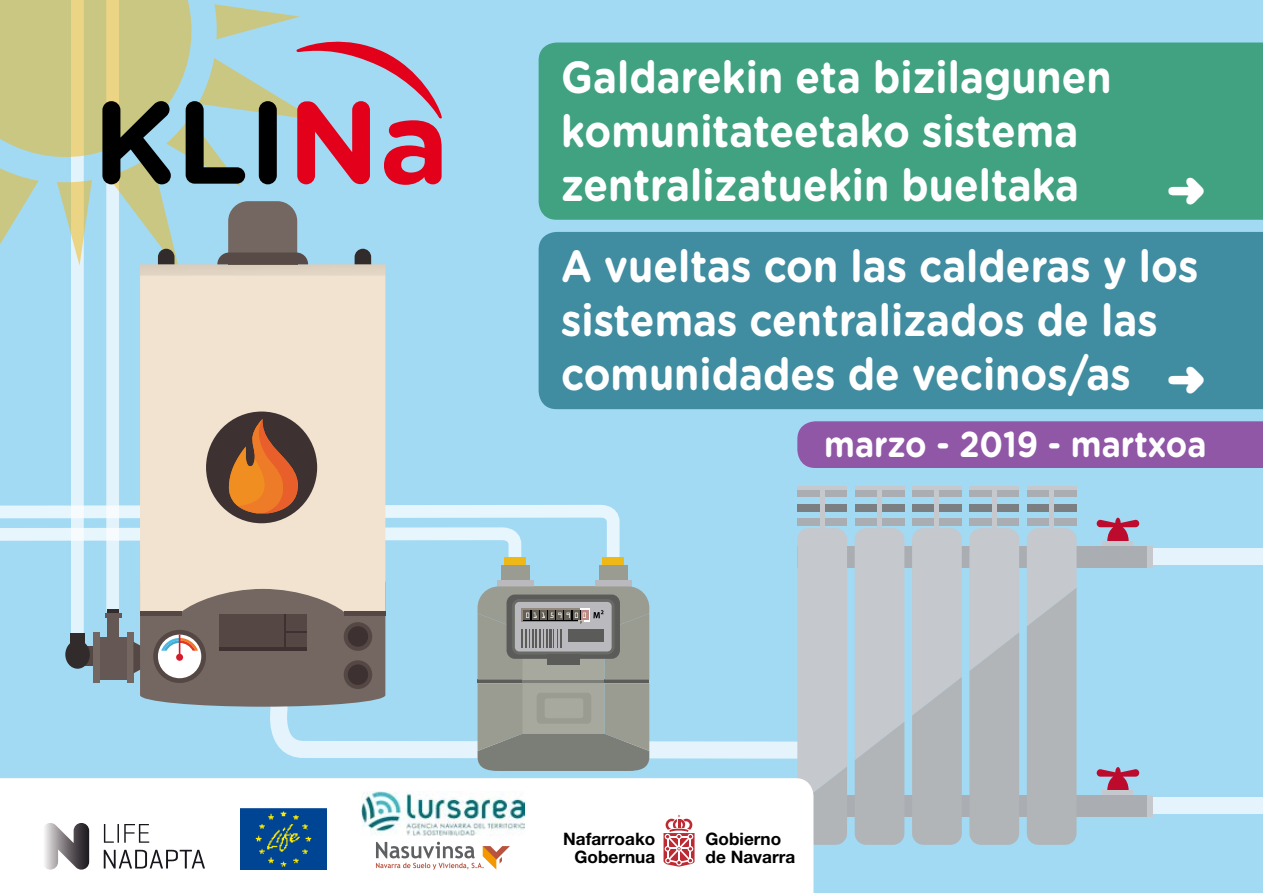
<style>
.page{position:relative;width:1263px;height:893px;background:#a2daf4}
.page>*{position:absolute;margin:0;border:0;box-sizing:border-box;transform-origin:0 0}
.t1{font:700 45px/54px "Gotham Rounded";color:#fff;scale:.9 1}
.t2{font:45px "Distro Bats";color:#fff}
.t3{font:700 36px "Gotham Rounded";color:#fff;scale:.9 1}
.t4{font:700 17.1px/18px "Helvetica Neue";color:#000}
</style>
<div class="page">
<svg style="left:0;top:499px;width:624px;height:59px"></svg>
<svg style="left:0;top:522px;width:528px;height:91px"></svg>
<div style="left:1141px;top:548px;width:122px;height:16px;background:#e5f4fc"></div>
<div style="left:1141px;top:797px;width:122px;height:16px;background:#e5f4fc"></div>
<svg style="left:106px;top:283px;width:13px;height:328px;background:#e2f2fa"></svg>
<svg style="left:71px;top:283px;width:13px;height:350px;background:#e2f3fb"></svg>
<svg style="left:270px;top:654px;width:527px;height:106px"></svg>
<svg style="left:1097px;top:518px;width:42px;height:28px"></svg>
<div style="left:1103px;top:541px;width:30px;height:5px;background:#c5c8cd"></div>
<div style="left:797px;top:546px;width:350px;height:21px;background:#aaadb1"></div>
<div style="left:1147px;top:546px;width:5px;height:21px;background:#c5c8cd"></div>
<svg style="left:1097px;top:767px;width:42px;height:28px"></svg>
<div style="left:1103px;top:790px;width:30px;height:5px;background:#c5c8cd"></div>
<div style="left:797px;top:795px;width:350px;height:21px;background:#aaadb1"></div>
<div style="left:1147px;top:795px;width:5px;height:21px;background:#c5c8cd"></div>
<div style="left:797px;top:487px;width:50px;height:10px;background:#aaadb1"></div>
<div style="left:797px;top:505px;width:50px;height:7px;background:#7c7f82"></div>
<div style="left:797px;top:518px;width:50px;height:7px;background:#aaadb1"></div>
<div style="left:855px;top:487px;width:49px;height:10px;background:#aaadb1"></div>
<div style="left:855px;top:505px;width:49px;height:7px;background:#7c7f82"></div>
<div style="left:855px;top:518px;width:49px;height:7px;background:#aaadb1"></div>
<div style="left:912px;top:487px;width:50px;height:10px;background:#aaadb1"></div>
<div style="left:912px;top:505px;width:50px;height:7px;background:#7c7f82"></div>
<div style="left:912px;top:518px;width:50px;height:7px;background:#aaadb1"></div>
<div style="left:969px;top:487px;width:50px;height:10px;background:#aaadb1"></div>
<div style="left:969px;top:505px;width:50px;height:7px;background:#7c7f82"></div>
<div style="left:969px;top:518px;width:50px;height:7px;background:#aaadb1"></div>
<div style="left:1027px;top:487px;width:49px;height:10px;background:#aaadb1"></div>
<div style="left:1027px;top:505px;width:49px;height:7px;background:#7c7f82"></div>
<div style="left:1027px;top:518px;width:49px;height:7px;background:#aaadb1"></div>
<svg style="left:797px;top:528px;width:50px;height:317px;background:#c1c5ca"></svg>
<svg style="left:855px;top:528px;width:49px;height:317px;background:#bec1c6"></svg>
<svg style="left:912px;top:528px;width:50px;height:317px;background:#bbbfc3"></svg>
<svg style="left:969px;top:528px;width:50px;height:317px;background:#b8bcc0"></svg>
<svg style="left:1027px;top:528px;width:49px;height:317px;background:#b5b9bd"></svg>
<hr style="left:820px;top:487px;width:4px;height:41px;background:#c5c8cd">
<div style="left:877px;top:487px;width:5px;height:41px;background:#c5c8cd"></div>
<hr style="left:935px;top:487px;width:4px;height:41px;background:#c5c8cd">
<hr style="left:992px;top:487px;width:4px;height:41px;background:#c5c8cd">
<div style="left:1049px;top:487px;width:5px;height:41px;background:#c5c8cd"></div>
<hr style="left:797px;top:487px;width:50px;height:3px;background:#c5c8cd">
<hr style="left:855px;top:487px;width:49px;height:3px;background:#c5c8cd">
<hr style="left:912px;top:487px;width:50px;height:3px;background:#c5c8cd">
<hr style="left:969px;top:487px;width:50px;height:3px;background:#c5c8cd">
<hr style="left:1027px;top:487px;width:49px;height:3px;background:#c5c8cd">
<div style="left:539px;top:232px;width:724px;height:177px;background:#408ca0"></div>
<div style="left:797px;top:421px;width:466px;height:47px;background:#9157a7"></div>
<div style="left:539px;top:43px;width:724px;height:177px;background:#40a281"></div>
<div style="left:108px;top:609px;width:11px;height:6px;background:#312b2c"></div>
<div style="left:108px;top:616px;width:11px;height:22px;background:#645754"></div>
<div style="left:105px;top:612px;width:16px;height:5px;background:#645754"></div>
<div style="left:99px;top:638px;width:28px;height:42px;background:#645754"></div>
<div style="left:127px;top:632px;width:6px;height:51px;background:#746661"></div>
<div style="left:93px;top:632px;width:6px;height:51px;background:#746661"></div>
<div style="left:140px;top:283px;width:245px;height:299px;background:#f2e3d0"></div>
<div style="left:81px;top:646px;width:12px;height:20px;background:#544744"></div>
<div style="left:65px;top:640px;width:25px;height:29px;background:#312b2c;border-radius:50%"></div>
<div style="left:70px;top:633px;width:15px;height:16px;background:#312b2c"></div>
<svg style="left:133px;top:582px;width:252px;height:125px;background:#877d77"></svg>
<hr style="left:284px;top:614px;width:2px;height:35px;background:#3d3231">
<hr style="left:284px;top:631px;width:23px;height:2px;background:#3d3231">
<div style="left:206px;top:412px;width:111px;height:111px;background:#3d3231;border-radius:50%"></div>
<svg style="left:229px;top:419px;width:69px;height:94px"></svg>
<div style="left:599px;top:565px;width:28px;height:26px;background:#9b9c91"></div>
<div style="left:594px;top:580px;width:37px;height:6px;background:#bab9be"></div>
<div style="left:501px;top:565px;width:29px;height:26px;background:#9b9c91"></div>
<div style="left:497px;top:580px;width:37px;height:6px;background:#bab9be"></div>
<div style="left:504px;top:558px;width:22px;height:7px;background:#eeb917"></div>
<div style="left:602px;top:558px;width:22px;height:7px;background:#eeb917"></div>
<svg style="left:477px;top:586px;width:172px;height:185px;background:#92948d"></svg>
<div style="left:568px;top:629px;width:36px;height:12px;background:#5b5c5a"></div>
<div style="left:537px;top:693px;width:54px;height:31px;background:#9b9c91;border-radius:4px"></div>
<div style="left:545px;top:698px;width:38px;height:20px;background:#a7a99f;border-radius:3px"></div>
<div style="left:547px;top:654px;width:33px;height:11px;background:#5b5c5a"></div>
<div style="left:0;top:778px;width:813px;height:115px;background:#fff"></div>
<svg style="left:0;top:0;width:442px;height:283px"></svg>
<svg style="left:376px;top:842px;width:134px;height:28px;background:#ddd1c9"></svg>
<img style="left:362px;top:791px;width:162px;height:45px">
<svg style="left:663px;top:815px;width:31px;height:52px;background:#de979c"></svg>
<svg style="left:43px;top:823px;width:46px;height:47px;background:#9d999c"></svg>
<svg style="left:104px;top:824px;width:45px;height:19px"></svg>
<svg style="left:104px;top:850px;width:101px;height:18px;background:#b9babb"></svg>
<img style="left:240px;top:808px;width:86px;height:62px">
<p class="t1" style="left:561px;top:49px;width:613px">Galdarekin eta bizilagunen komunitateetako sistema zentralizatuekin bueltaka</p>
<p class="t2" style="left:1166px;top:170px;width:42px">b</p>
<p class="t1" style="left:561px;top:238px;width:710px">A vueltas con las calderas y los sistemas centralizados de las comunidades de vecinos/as</p>
<p class="t2" style="left:1166px;top:360px;width:42px">b</p>
<p class="t3" style="left:824px;top:418px;width:426px">marzo - 2019 - martxoa</p>
<p class="t4" style="left:563px;top:829px;width:94px;text-align:right">Nafarroako<br>Gobernua</p>
<p class="t4" style="left:706px;top:829px;width:91px">Gobierno de Navarra</p>
</div>
